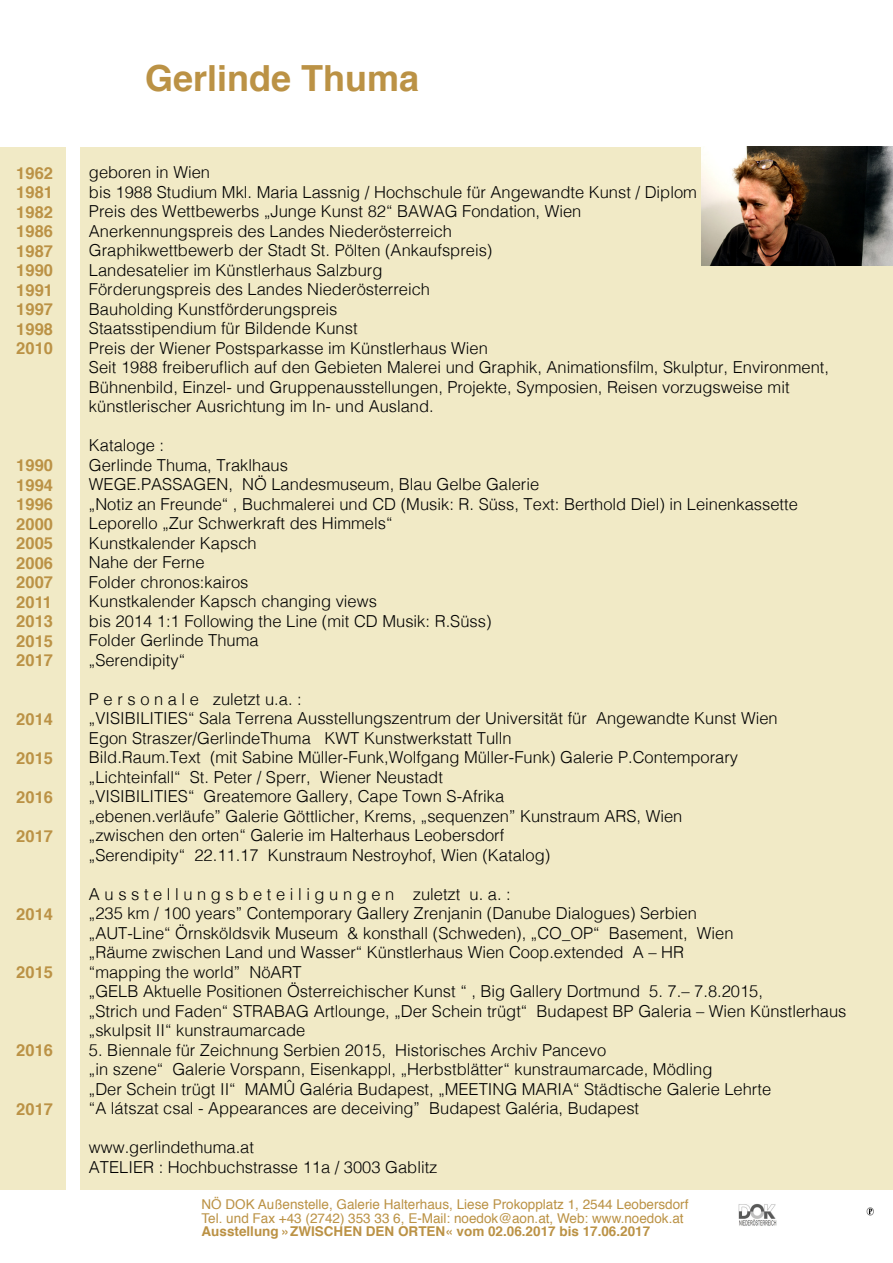
<style>
.page{position:relative;width:893px;height:1263px;background:#fff}
.page>*{position:absolute;margin:0;border:0;box-sizing:border-box;transform-origin:0 0}
.t1{font:700 36px "Helvetica";color:#bb9245}
.t2{font:300 16.5px/19.5px "Helvetica";color:#000}
.t3{font:700 16.5px "Helvetica";color:#bb9245}
.t4{font:13.5px "Helvetica";color:#bb9245}
.t5{font:700 13.5px "Helvetica";color:#bb9245}
</style>
<div class="page">
<div style="left:0;top:147px;width:893px;height:1042px;background:#f1eac6"></div>
<img style="left:738px;top:1204px;width:38px;height:22px">
<img style="left:702px;top:147px;width:191px;height:118px">
<svg style="left:866px;top:1207px;width:8px;height:8px"></svg>
<div style="left:67px;top:135px;width:13px;height:1128px;background:#fff"></div>
<p class="t3" style="left:16px;top:159px;width:38px">1962</p>
<p class="t3" style="left:16px;top:179px;width:38px">1981</p>
<p class="t3" style="left:16px;top:198px;width:38px">1982</p>
<p class="t3" style="left:16px;top:218px;width:38px">1986</p>
<p class="t3" style="left:16px;top:237px;width:38px">1987</p>
<p class="t3" style="left:16px;top:257px;width:38px">1990</p>
<p class="t3" style="left:16px;top:276px;width:38px">1991</p>
<p class="t3" style="left:16px;top:296px;width:38px">1997</p>
<p class="t3" style="left:16px;top:315px;width:38px">1998</p>
<p class="t3" style="left:16px;top:335px;width:38px">2010</p>
<p class="t3" style="left:16px;top:452px;width:38px">1990</p>
<p class="t3" style="left:16px;top:471px;width:38px">1994</p>
<p class="t3" style="left:16px;top:491px;width:38px">1996</p>
<p class="t3" style="left:16px;top:510px;width:38px">2000</p>
<p class="t3" style="left:16px;top:530px;width:38px">2005</p>
<p class="t3" style="left:16px;top:549px;width:38px">2006</p>
<p class="t3" style="left:16px;top:569px;width:38px">2007</p>
<p class="t3" style="left:16px;top:588px;width:37px">2011</p>
<p class="t3" style="left:16px;top:608px;width:38px">2013</p>
<p class="t3" style="left:16px;top:627px;width:38px">2015</p>
<p class="t3" style="left:16px;top:647px;width:38px">2017</p>
<p class="t3" style="left:16px;top:705px;width:38px">2014</p>
<p class="t3" style="left:16px;top:744px;width:38px">2015</p>
<p class="t3" style="left:16px;top:783px;width:38px">2016</p>
<p class="t3" style="left:16px;top:822px;width:38px">2017</p>
<p class="t3" style="left:16px;top:900px;width:38px">2014</p>
<p class="t3" style="left:16px;top:959px;width:38px">2015</p>
<p class="t3" style="left:16px;top:1037px;width:38px">2016</p>
<p class="t3" style="left:16px;top:1095px;width:38px">2017</p>
<p class="t1" style="left:145px;top:49px;width:276px">Gerlinde Thuma</p>
<p class="t2" style="left:89px;top:161px;width:123px">geboren in Wien</p>
<p class="t2" style="left:89px;top:181px;width:609px">bis 1988 Studium Mkl. Maria Lassnig / Hochschule für Angewandte Kunst / Diplom</p>
<p class="t2" style="left:89px;top:200px;width:494px">Preis des Wettbewerbs „Junge Kunst 82“ BAWAG Fondation, Wien</p>
<p class="t2" style="left:89px;top:220px;width:365px">Anerkennungspreis des Landes Niederösterreich</p>
<p class="t2" style="left:89px;top:239px;width:405px">Graphikwettbewerb der Stadt St. Pölten (Ankaufspreis)</p>
<p class="t2" style="left:89px;top:259px;width:295px">Landesatelier im Künstlerhaus Salzburg</p>
<p class="t2" style="left:89px;top:278px;width:343px">Förderungspreis des Landes Niederösterreich</p>
<p class="t2" style="left:89px;top:298px;width:250px">Bauholding Kunstförderungspreis</p>
<p class="t2" style="left:89px;top:317px;width:270px">Staatsstipendium für Bildende Kunst</p>
<p class="t2" style="left:89px;top:337px;width:400px">Preis der Wiener Postsparkasse im Künstlerhaus Wien</p>
<p class="t2" style="left:89px;top:356px;width:741px">Seit 1988 freiberuflich auf den Gebieten Malerei und Graphik, Animationsfilm, Skulptur, Environment,</p>
<p class="t2" style="left:89px;top:376px;width:702px">Bühnenbild, Einzel- und Gruppenausstellungen, Projekte, Symposien, Reisen vorzugsweise mit</p>
<p class="t2" style="left:89px;top:395px;width:346px">künstlerischer Ausrichtung im In- und Ausland.</p>
<p class="t2" style="left:89px;top:434px;width:77px">Kataloge :</p>
<p class="t2" style="left:89px;top:454px;width:200px">Gerlinde Thuma, Traklhaus</p>
<p class="t2" style="left:89px;top:473px;width:452px">WEGE.PASSAGEN, NÖ Landesmuseum, Blau Gelbe Galerie</p>
<p class="t2" style="left:89px;top:493px;width:710px">„Notiz an Freunde“ , Buchmalerei und CD (Musik: R. Süss, Text: Berthold Diel) in Leinenkassette</p>
<p class="t2" style="left:89px;top:512px;width:305px">Leporello „Zur Schwerkraft des Himmels“</p>
<p class="t2" style="left:89px;top:532px;width:169px">Kunstkalender Kapsch</p>
<p class="t2" style="left:89px;top:551px;width:117px">Nahe der Ferne</p>
<p class="t2" style="left:89px;top:571px;width:161px">Folder chronos:kairos</p>
<p class="t2" style="left:89px;top:590px;width:289px">Kunstkalender Kapsch changing views</p>
<p class="t2" style="left:89px;top:610px;width:404px">bis 2014 1:1 Following the Line (mit CD Musik: R.Süss)</p>
<p class="t2" style="left:89px;top:629px;width:171px">Folder Gerlinde Thuma</p>
<p class="t2" style="left:89px;top:649px;width:98px">„Serendipity“</p>
<p class="t2" style="left:89px;top:688px;width:214px">P e r s o n a l e zuletzt u.a. :</p>
<p class="t2" style="left:89px;top:707px;width:690px">„VISIBILITIES“ Sala Terrena Ausstellungszentrum der Universität für Angewandte Kunst Wien</p>
<p class="t2" style="left:89px;top:727px;width:424px">Egon Straszer/GerlindeThuma KWT Kunstwerkstatt Tulln</p>
<p class="t2" style="left:89px;top:746px;width:651px">Bild.Raum.Text (mit Sabine Müller-Funk,Wolfgang Müller-Funk) Galerie P.Contemporary</p>
<p class="t2" style="left:89px;top:766px;width:355px">„Lichteinfall“ St. Peter / Sperr, Wiener Neustadt</p>
<p class="t2" style="left:89px;top:785px;width:417px">„VISIBILITIES“ Greatemore Gallery, Cape Town S-Afrika</p>
<p class="t2" style="left:89px;top:805px;width:595px">„ebenen.verläufe” Galerie Göttlicher, Krems, „sequenzen” Kunstraum ARS, Wien</p>
<p class="t2" style="left:89px;top:824px;width:417px">„zwischen den orten“ Galerie im Halterhaus Leobersdorf</p>
<p class="t2" style="left:89px;top:844px;width:463px">„Serendipity“ 22.11.17 Kunstraum Nestroyhof, Wien (Katalog)</p>
<p class="t2" style="left:89px;top:883px;width:423px">A u s s t e l l u n g s b e t e i l i g u n g e n zuletzt u. a. :</p>
<p class="t2" style="left:89px;top:902px;width:609px">„235 km / 100 years” Contemporary Gallery Zrenjanin (Danube Dialogues) Serbien</p>
<p class="t2" style="left:89px;top:922px;width:646px">„AUT-Line“ Örnsköldsvik Museum &amp; konsthall (Schweden), „CO_OP“ Basement, Wien</p>
<p class="t2" style="left:89px;top:941px;width:597px">„Räume zwischen Land und Wasser“ Künstlerhaus Wien Coop.extended A – HR</p>
<p class="t2" style="left:89px;top:961px;width:214px">“mapping the world” NöART</p>
<p class="t2" style="left:89px;top:980px;width:676px">„GELB Aktuelle Positionen Österreichischer Kunst “ , Big Gallery Dortmund 5. 7.– 7.8.2015,</p>
<p class="t2" style="left:89px;top:1000px;width:759px">„Strich und Faden“ STRABAG Artlounge, „Der Schein trügt“ Budapest BP Galeria – Wien Künstlerhaus „skulpsit II“ kunstraumarcade</p>
<p class="t2" style="left:89px;top:1039px;width:519px">5. Biennale für Zeichnung Serbien 2015, Historisches Archiv Pancevo</p>
<p class="t2" style="left:89px;top:1058px;width:625px">„in szene“ Galerie Vorspann, Eisenkappl, „Herbstblätter“ kunstraumarcade, Mödling</p>
<p class="t2" style="left:89px;top:1078px;width:684px">„Der Schein trügt II“ MAMÛ Galéria Budapest, „MEETING MARIA“ Städtische Galerie Lehrte</p>
<p class="t2" style="left:89px;top:1097px;width:552px">“A látszat csal - Appearances are deceiving” Budapest Galéria, Budapest</p>
<p class="t2" style="left:89px;top:1136px;width:167px">www.gerlindethuma.at</p>
<p class="t2" style="left:89px;top:1156px;width:350px">ATELIER : Hochbuchstrasse 11a / 3003 Gablitz</p>
<p class="t4" style="left:202px;top:1194px;width:488px">NÖ DOK Außenstelle, Galerie Halterhaus, Liese Prokopplatz 1, 2544 Leobersdorf</p>
<p class="t4" style="left:202px;top:1208px;width:484px">Tel. und Fax +43 (2742) 353 33 6, E-Mail: noedok@aon.at, Web: www.noedok.at</p>
<p class="t5" style="left:202px;top:1221px;width:450px">Ausstellung »ZWISCHEN DEN ORTEN« vom 02.06.2017 bis 17.06.2017</p>
</div>
